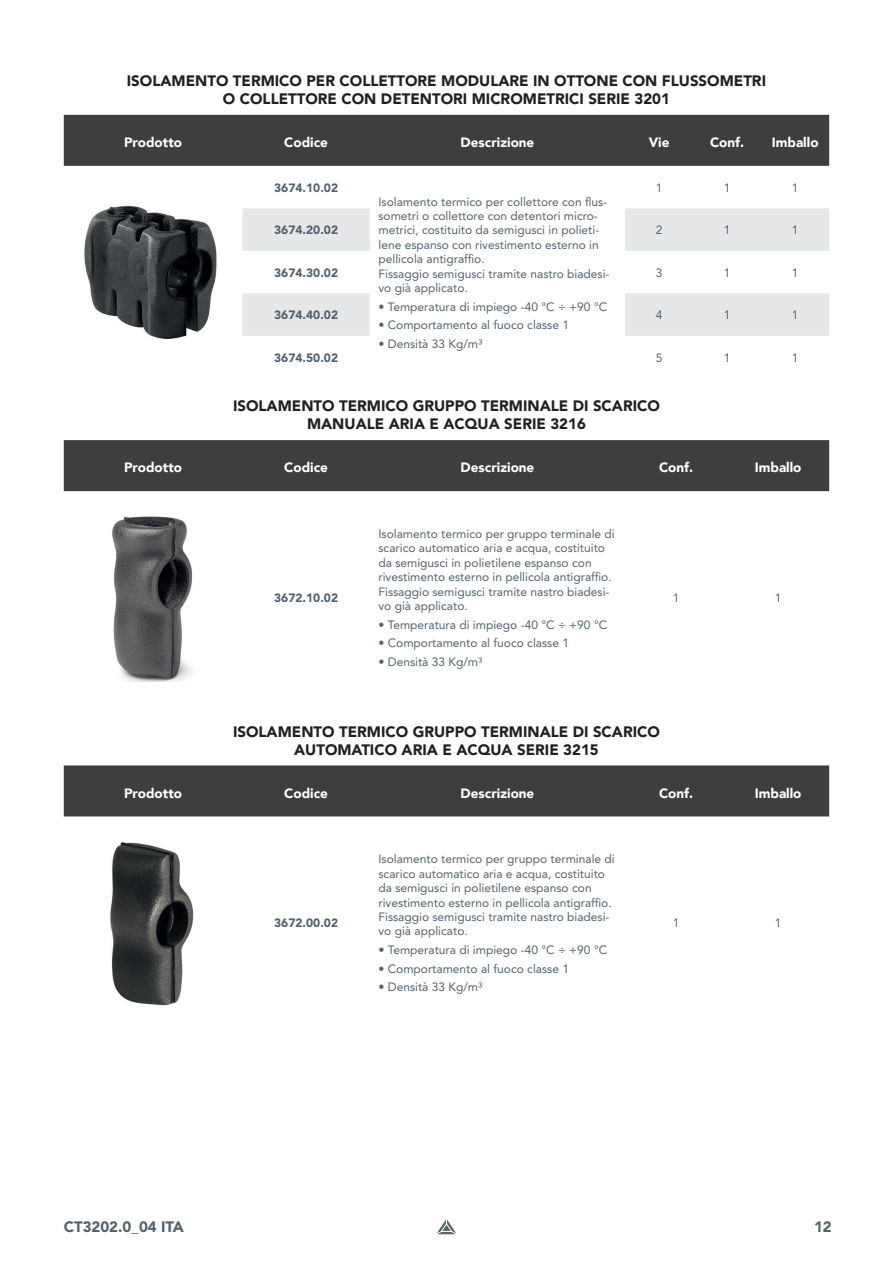
<style>
.page{position:relative;width:893px;height:1263px;background:#fff}
.page>*{position:absolute;margin:0;border:0;box-sizing:border-box;transform-origin:0 0}
.t1{font:900 15px/18px "Avenir LT Pro";color:#231f20;text-align:center}
.t2{font:900 15px "Avenir LT Pro";color:#54626c}
.t3{font:900 13.5px "Avenir";color:#fff}
.t4{font:12px/14.4px "Avenir LT Pro";color:#54626c}
.t5{font:900 12px "Avenir LT Pro";color:#54626c}
</style>
<div class="page">
<svg style="left:437px;top:1219px;width:19px;height:15px"></svg>
<div style="left:64px;top:115px;width:765px;height:51px;background:#3e3e3f"></div>
<svg style="left:242px;top:208px;width:587px;height:128px"></svg>
<div style="left:64px;top:440px;width:765px;height:51px;background:#3e3e3f"></div>
<div style="left:64px;top:765px;width:765px;height:51px;background:#3e3e3f"></div>
<img style="left:84px;top:205px;width:133px;height:135px">
<img style="left:112px;top:516px;width:81px;height:166px">
<img style="left:110px;top:842px;width:84px;height:164px">
<p class="t1" style="left:127px;top:72px;width:641px">ISOLAMENTO TERMICO PER COLLETTORE MODULARE IN OTTONE CON FLUSSOMETRI<br>O COLLETTORE CON DETENTORI MICROMETRICI SERIE 3201</p>
<p class="t3" style="left:124px;top:131px;width:59px">Prodotto</p>
<p class="t3" style="left:284px;top:131px;width:45px">Codice</p>
<p class="t3" style="left:461px;top:131px;width:75px">Descrizione</p>
<p class="t3" style="left:649px;top:131px;width:22px">Vie</p>
<p class="t3" style="left:710px;top:131px;width:36px">Conf.</p>
<p class="t3" style="left:772px;top:131px;width:48px">Imballo</p>
<p class="t5" style="left:274px;top:180px;width:65px">3674.10.02</p>
<p class="t4" style="left:378px;top:194px;width:233px">Isolamento termico per collettore con flus&shy;sometri o collettore con detentori micro&shy;metrici, costituito da semigusci in polieti&shy;lene espanso con rivestimento esterno in pellicola antigraffio.<br>Fissaggio semigusci tramite nastro biadesi&shy;vo già applicato.</p>
<p class="t4" style="left:378px;top:299px;width:230px">• Temperatura di impiego -40 °C ÷ +90 °C</p>
<p class="t4" style="left:378px;top:318px;width:192px">• Comportamento al fuoco classe 1</p>
<p class="t4" style="left:378px;top:336px;width:105px">• Densità 33 Kg/m³</p>
<p class="t4" style="left:656px;top:180px;width:8px">1</p>
<p class="t4" style="left:724px;top:180px;width:8px">1</p>
<p class="t4" style="left:792px;top:180px;width:8px">1</p>
<p class="t5" style="left:274px;top:223px;width:65px">3674.20.02</p>
<p class="t4" style="left:656px;top:223px;width:8px">2</p>
<p class="t4" style="left:724px;top:223px;width:8px">1</p>
<p class="t4" style="left:792px;top:223px;width:8px">1</p>
<p class="t5" style="left:274px;top:265px;width:65px">3674.30.02</p>
<p class="t4" style="left:656px;top:265px;width:8px">3</p>
<p class="t4" style="left:724px;top:265px;width:8px">1</p>
<p class="t4" style="left:792px;top:265px;width:8px">1</p>
<p class="t5" style="left:274px;top:308px;width:65px">3674.40.02</p>
<p class="t4" style="left:656px;top:308px;width:8px">4</p>
<p class="t4" style="left:724px;top:308px;width:8px">1</p>
<p class="t4" style="left:792px;top:308px;width:8px">1</p>
<p class="t5" style="left:274px;top:350px;width:65px">3674.50.02</p>
<p class="t4" style="left:656px;top:350px;width:8px">5</p>
<p class="t4" style="left:724px;top:350px;width:8px">1</p>
<p class="t4" style="left:792px;top:350px;width:8px">1</p>
<p class="t1" style="left:233px;top:397px;width:428px">ISOLAMENTO TERMICO GRUPPO TERMINALE DI SCARICO<br>MANUALE ARIA E ACQUA SERIE 3216</p>
<p class="t3" style="left:124px;top:456px;width:59px">Prodotto</p>
<p class="t3" style="left:284px;top:456px;width:45px">Codice</p>
<p class="t3" style="left:461px;top:456px;width:75px">Descrizione</p>
<p class="t3" style="left:659px;top:456px;width:36px">Conf.</p>
<p class="t3" style="left:755px;top:456px;width:48px">Imballo</p>
<p class="t5" style="left:274px;top:591px;width:65px">3672.10.02</p>
<p class="t4" style="left:378px;top:527px;width:238px">Isolamento termico per gruppo terminale di scarico automatico aria e acqua, costituito da semigusci in polietilene espanso con rivestimento esterno in pellicola antigraffio.<br>Fissaggio semigusci tramite nastro biadesi&shy;vo già applicato.</p>
<p class="t4" style="left:378px;top:617px;width:230px">• Temperatura di impiego -40 °C ÷ +90 °C</p>
<p class="t4" style="left:378px;top:636px;width:192px">• Comportamento al fuoco classe 1</p>
<p class="t4" style="left:378px;top:654px;width:105px">• Densità 33 Kg/m³</p>
<p class="t4" style="left:673px;top:590px;width:8px">1</p>
<p class="t4" style="left:775px;top:590px;width:8px">1</p>
<p class="t1" style="left:233px;top:722px;width:428px">ISOLAMENTO TERMICO GRUPPO TERMINALE DI SCARICO<br>AUTOMATICO ARIA E ACQUA SERIE 3215</p>
<p class="t3" style="left:124px;top:781px;width:59px">Prodotto</p>
<p class="t3" style="left:284px;top:781px;width:45px">Codice</p>
<p class="t3" style="left:461px;top:781px;width:75px">Descrizione</p>
<p class="t3" style="left:659px;top:781px;width:36px">Conf.</p>
<p class="t3" style="left:755px;top:781px;width:48px">Imballo</p>
<p class="t5" style="left:274px;top:916px;width:65px">3672.00.02</p>
<p class="t4" style="left:378px;top:852px;width:238px">Isolamento termico per gruppo terminale di scarico automatico aria e acqua, costituito da semigusci in polietilene espanso con rivestimento esterno in pellicola antigraffio.<br>Fissaggio semigusci tramite nastro biadesi&shy;vo già applicato.</p>
<p class="t4" style="left:378px;top:942px;width:230px">• Temperatura di impiego -40 °C ÷ +90 °C</p>
<p class="t4" style="left:378px;top:961px;width:192px">• Comportamento al fuoco classe 1</p>
<p class="t4" style="left:378px;top:980px;width:105px">• Densità 33 Kg/m³</p>
<p class="t4" style="left:673px;top:916px;width:8px">1</p>
<p class="t4" style="left:775px;top:916px;width:8px">1</p>
<p class="t2" style="left:64px;top:1218px;width:122px">CT3202.0_04 ITA</p>
<p class="t2" style="left:814px;top:1218px;width:19px">12</p>
</div>
